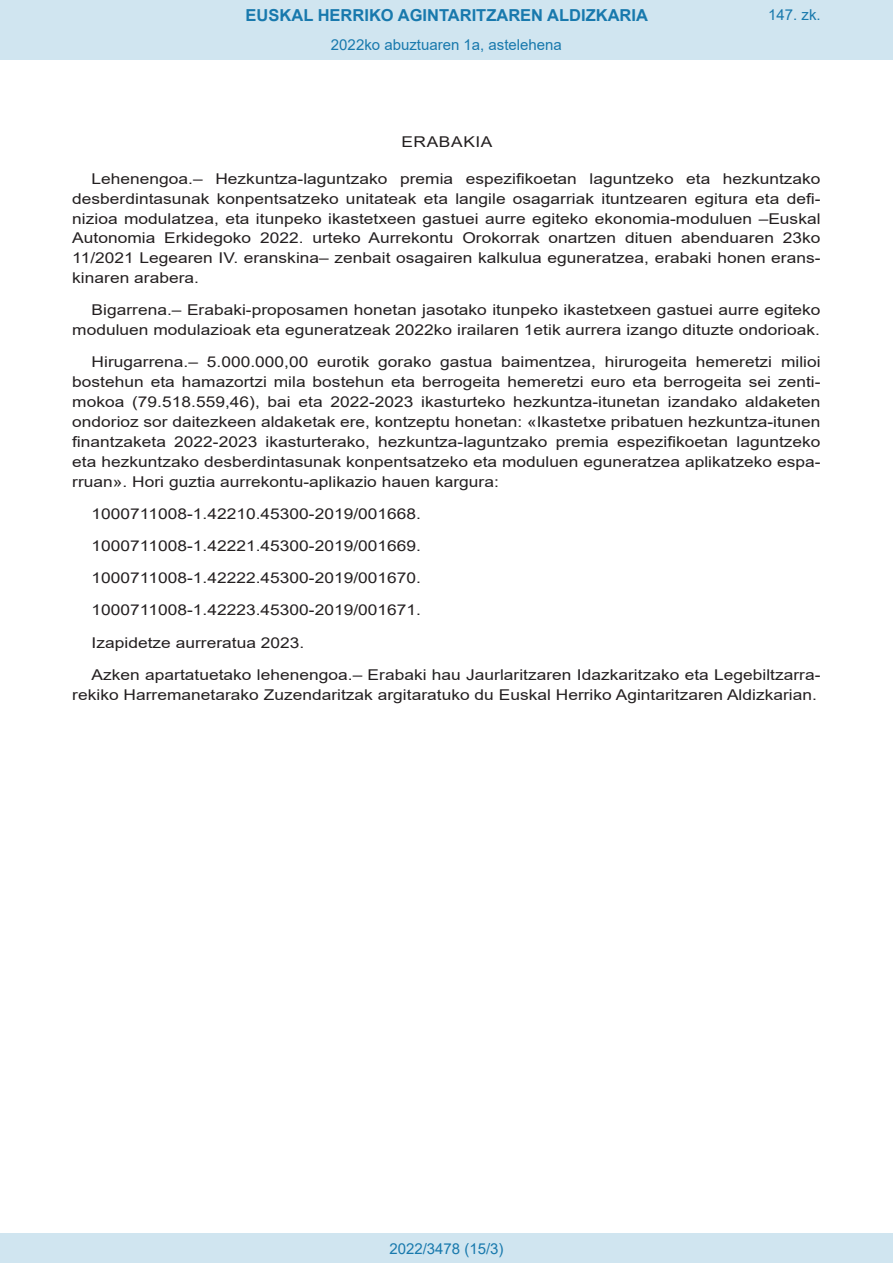
<style>
.page{position:relative;width:893px;height:1263px;background:#fff}
.page>*{position:absolute;margin:0;border:0;box-sizing:border-box;transform-origin:0 0}
.t1{font:700 16.5px "Arial";color:#1879ad}
.Paginacion_Centro{font:15px "Arial";color:#1879ad}
.BOPVDetalle{font:14.85px/20px "Arial";color:#231f20;text-align:justify;scale:1.16 1}
.BOPVClave{font:14.85px "Arial";letter-spacing:.035em;color:#231f20;scale:1.16 1}
</style>
<div class="page">
<div style="left:0;top:0;width:893px;height:60px;background:#d0e5f0"></div>
<div style="left:0;top:1233px;width:893px;height:30px;background:#d0e5f0"></div>
<p class="t1" style="left:246px;top:3px;width:404px">EUSKAL HERRIKO AGINTARITZAREN ALDIZKARIA</p>
<p class="Paginacion_Centro" style="left:331px;top:35px;width:232px">2022ko abuztuaren 1a, astelehena</p>
<p class="Paginacion_Centro" style="left:768px;top:5px;width:54px">147. zk.</p>
<p class="BOPVClave" style="left:401px;top:132px;width:80px">ERABAKIA</p>
<p class="BOPVDetalle" style="left:72px;top:168px;width:647px;text-indent:19px">Lehenengoa.– Hezkuntza-laguntzako premia espezifikoetan laguntzeko eta hezkuntzako desberdintasunak konpentsatzeko unitateak eta langile osagarriak ituntzearen egitura eta defi&shy;nizioa modulatzea, eta itunpeko ikastetxeen gastuei aurre egiteko ekonomia-moduluen –Euskal Autonomia Erkidegoko 2022. urteko Aurrekontu Orokorrak onartzen dituen abenduaren 23ko 11/2021 Legearen IV. eranskina– zenbait osagairen kalkulua eguneratzea, erabaki honen erans&shy;kinaren arabera.</p>
<p class="BOPVDetalle" style="left:72px;top:300px;width:647px;text-align:right">Bigarrena.– Erabaki-proposamen honetan jasotako itunpeko ikastetxeen gastuei aurre egiteko moduluen modulazioak eta eguneratzeak 2022ko irailaren 1etik aurrera izango dituzte ondorioak.</p>
<p class="BOPVDetalle" style="left:72px;top:352px;width:647px;text-indent:19px">Hirugarrena.– 5.000.000,00 eurotik gorako gastua baimentzea, hirurogeita hemeretzi milioi bostehun eta hamazortzi mila bostehun eta berrogeita hemeretzi euro eta berrogeita sei zenti&shy;mokoa (79.518.559,46), bai eta 2022-2023 ikasturteko hezkuntza-itunetan izandako aldaketen ondorioz sor daitezkeen aldaketak ere, kontzeptu honetan: «Ikastetxe pribatuen hezkuntza-itunen finantzaketa 2022-2023 ikasturterako, hezkuntza-laguntzako premia espezifikoetan laguntzeko eta hezkuntzako desberdintasunak konpentsatzeko eta moduluen eguneratzea aplikatzeko espa&shy;rruan». Hori guztia aurrekontu-aplikazio hauen kargura:</p>
<p class="BOPVDetalle" style="left:92px;top:504px;width:285px">1000711008-1.42210.45300-2019/001668.</p>
<p class="BOPVDetalle" style="left:92px;top:536px;width:285px">1000711008-1.42221.45300-2019/001669.</p>
<p class="BOPVDetalle" style="left:92px;top:568px;width:285px">1000711008-1.42222.45300-2019/001670.</p>
<p class="BOPVDetalle" style="left:92px;top:600px;width:285px">1000711008-1.42223.45300-2019/001671.</p>
<p class="BOPVDetalle" style="left:92px;top:632px;width:185px">Izapidetze aurreratua 2023.</p>
<p class="BOPVDetalle" style="left:72px;top:664px;width:647px;text-align:right">Azken apartatuetako lehenengoa.– Erabaki hau Jaurlaritzaren Idazkaritzako eta Legebiltzarra&shy;rekiko Harremanetarako Zuzendaritzak argitaratuko du Euskal Herriko Agintaritzaren Aldizkarian.</p>
<p class="Paginacion_Centro" style="left:389px;top:1238px;width:116px">2022/3478 (15/3)</p>
</div>
